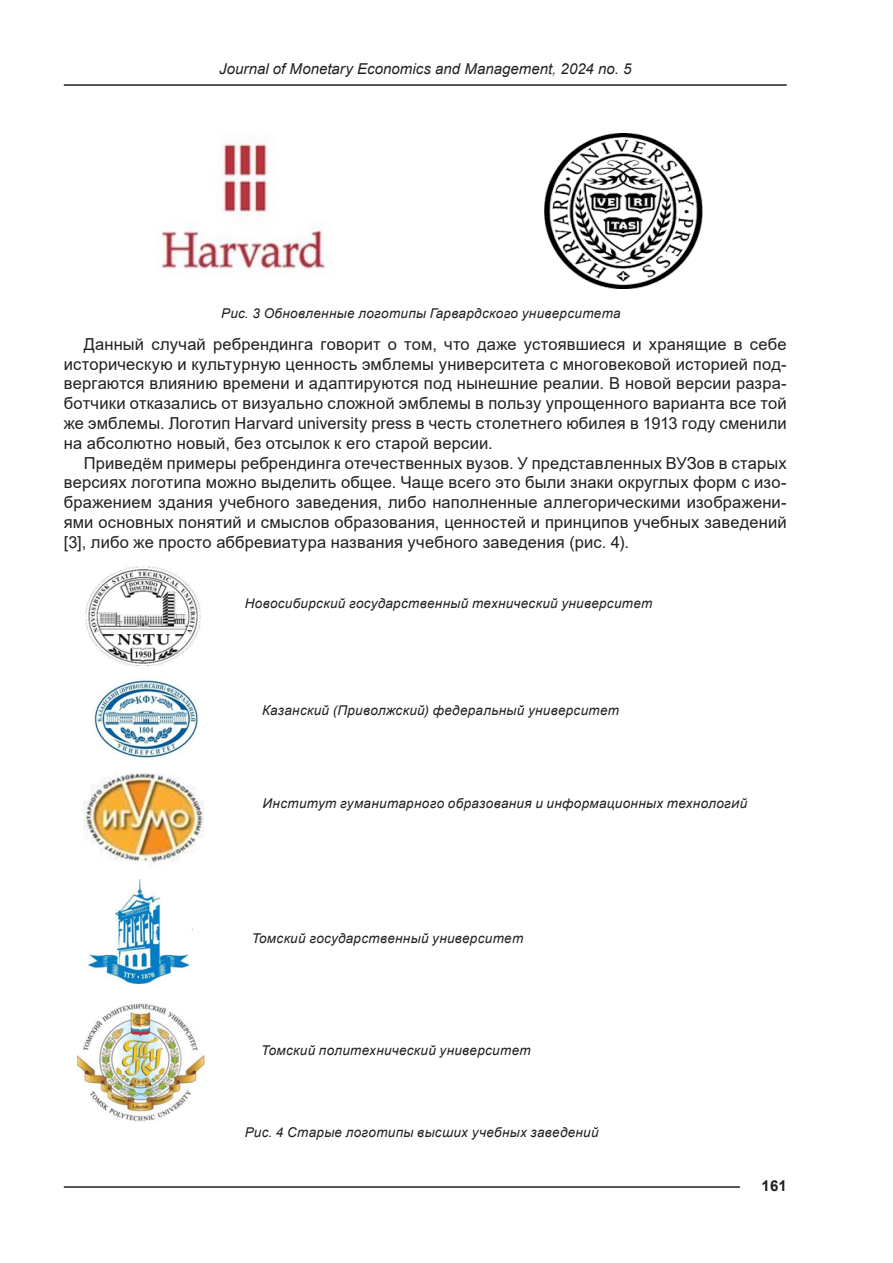
<style>
.page{position:relative;width:893px;height:1263px;background:#fff}
.page>*{position:absolute;margin:0;border:0;box-sizing:border-box;transform-origin:0 0}
.Текст_сатьи{font:16.5px/19.8px "Arial";letter-spacing:.01em;color:#231f20;text-align:justify}
.t1{font:italic 15px "Arial";color:#231f20}
.t2{font:700 15px "Arial";color:#231f20}
.рисунок{font:italic 13.5px "Arial";letter-spacing:.02em;color:#231f20}
.s1{color:#4f4f4f}
</style>
<div class="page">
<hr style="left:64px;top:84px;width:723px;height:2px;background:#231f20">
<hr style="left:64px;top:1186px;width:676px;height:2px;background:#231f20">
<img style="left:161px;top:135px;width:165px;height:134px">
<img style="left:545px;top:134px;width:157px;height:154px">
<img style="left:85px;top:566px;width:115px;height:100px">
<img style="left:93px;top:679px;width:106px;height:81px">
<img style="left:83px;top:774px;width:120px;height:93px">
<img style="left:89px;top:879px;width:104px;height:105px">
<img style="left:77px;top:1003px;width:128px;height:118px">
<p class="t1" style="left:219px;top:59px;width:414px">Journal of Monetary Economics and Management<span class="s1">,</span> 2024 no. 5</p>
<p class="рисунок" style="left:221px;top:304px;width:401px">Рис. 3 Обновленные логотипы Гарвардского университета</p>
<p class="Текст_сатьи" style="left:64px;top:334px;width:724px;text-indent:20px">Данный случай ребрендинга говорит о том, что даже устоявшиеся и хранящие в себе историческую и культурную ценность эмблемы университета с многовековой историей под&shy;вергаются влиянию времени и адаптируются под нынешние реалии. В новой версии разра&shy;ботчики отказались от визуально сложной эмблемы в пользу упрощенного варианта все той же эмблемы. Логотип Harvard university press в честь столетнего юбилея в 1913 году сменили на абсолютно новый, без отсылок к его старой версии.</p>
<p class="Текст_сатьи" style="left:64px;top:453px;width:724px;text-indent:20px">Приведём примеры ребрендинга отечественных вузов. У представленных ВУЗов в старых версиях логотипа можно выделить общее. Чаще всего это были знаки округлых форм с изо&shy;бражением здания учебного заведения, либо наполненные аллегорическими изображени&shy;ями основных понятий и смыслов образования, ценностей и принципов учебных заведений [3], либо же просто аббревиатура названия учебного заведения (рис. 4).</p>
<p class="рисунок" style="left:245px;top:594px;width:409px">Новосибирский государственный технический университет</p>
<p class="рисунок" style="left:262px;top:702px;width:358px">Казанский (Приволжский) федеральный университет</p>
<p class="рисунок" style="left:263px;top:795px;width:486px">Институт гуманитарного образования и информационных технологий</p>
<p class="рисунок" style="left:252px;top:929px;width:273px">Томский государственный университет</p>
<p class="рисунок" style="left:261px;top:1042px;width:271px">Томский политехнический университет</p>
<p class="рисунок" style="left:245px;top:1123px;width:355px">Рис. 4 Старые логотипы высших учебных заведений</p>
<p class="t2" style="left:762px;top:1175px;width:27px">161</p>
</div>
